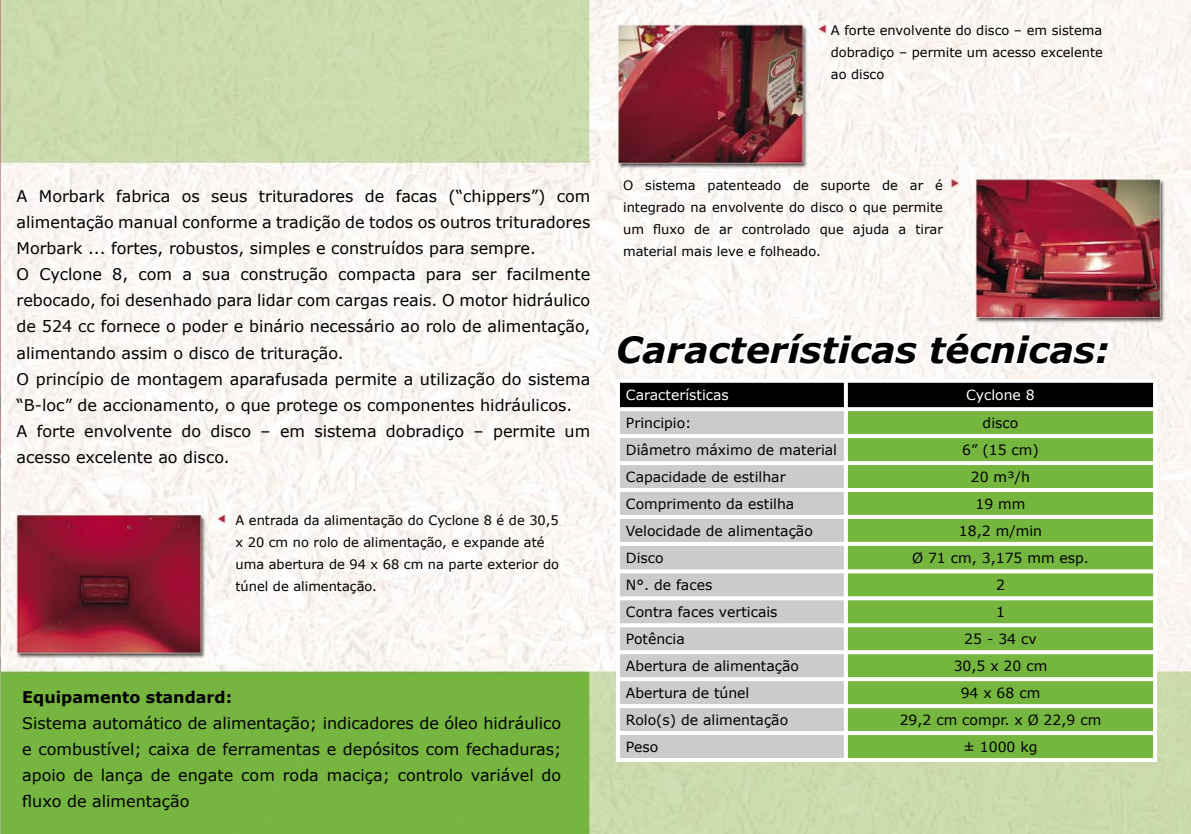
<style>
.page{position:relative;width:1191px;height:834px;background:#fff}
.page>*{position:absolute;margin:0;border:0;box-sizing:border-box;transform-origin:0 0}
.t1{font:italic 700 36px "Verdana";color:#000}
.t2{font:16px/26px "Verdana";color:#000}
.t3{font:14px "Verdana";color:#000}
.t4{font:14px "Verdana";color:#fff}
.t5{font:13px/22px "Verdana";color:#000;text-align:justify}
.s1{font-weight:700}
</style>
<div class="page">
<img style="left:0;top:0;width:1191px;height:833px">
<div style="left:618px;top:381px;width:228px;height:28px;background:#000"></div>
<div style="left:846px;top:381px;width:309px;height:28px;background:#000"></div>
<div style="left:620px;top:411px;width:224px;height:346px;background:#cbcbcb"></div>
<div style="left:848px;top:411px;width:305px;height:346px;background:#75b63f"></div>
<svg style="left:616px;top:379px;width:228px;height:4px"></svg>
<hr style="left:616px;top:383px;width:4px;height:24px;background:#fff">
<svg style="left:848px;top:379px;width:309px;height:4px"></svg>
<svg style="left:844px;top:383px;width:4px;height:24px"></svg>
<svg style="left:844px;top:379px;width:4px;height:4px"></svg>
<svg style="left:1153px;top:383px;width:4px;height:24px"></svg>
<svg style="left:620px;top:407px;width:228px;height:4px"></svg>
<svg style="left:616px;top:407px;width:4px;height:4px"></svg>
<hr style="left:616px;top:411px;width:4px;height:23px;background:#fff">
<svg style="left:848px;top:407px;width:305px;height:4px"></svg>
<svg style="left:1153px;top:407px;width:4px;height:4px"></svg>
<svg style="left:844px;top:411px;width:4px;height:23px"></svg>
<svg style="left:1153px;top:411px;width:4px;height:23px"></svg>
<hr style="left:616px;top:434px;width:232px;height:4px;background:#fff">
<hr style="left:616px;top:438px;width:4px;height:23px;background:#fff">
<svg style="left:848px;top:434px;width:305px;height:4px"></svg>
<svg style="left:1153px;top:434px;width:4px;height:4px"></svg>
<svg style="left:844px;top:438px;width:4px;height:23px"></svg>
<svg style="left:1153px;top:438px;width:4px;height:23px"></svg>
<hr style="left:616px;top:461px;width:232px;height:4px;background:#fff">
<hr style="left:616px;top:465px;width:4px;height:23px;background:#fff">
<hr style="left:848px;top:461px;width:309px;height:4px;background:#fff">
<svg style="left:844px;top:465px;width:4px;height:23px"></svg>
<svg style="left:1153px;top:465px;width:4px;height:23px"></svg>
<hr style="left:616px;top:488px;width:232px;height:4px;background:#fff">
<hr style="left:616px;top:492px;width:4px;height:23px;background:#fff">
<hr style="left:848px;top:488px;width:309px;height:4px;background:#fff">
<svg style="left:844px;top:492px;width:4px;height:23px"></svg>
<svg style="left:1153px;top:492px;width:4px;height:23px"></svg>
<hr style="left:616px;top:515px;width:232px;height:4px;background:#fff">
<hr style="left:616px;top:519px;width:4px;height:22px;background:#fff">
<hr style="left:848px;top:515px;width:309px;height:4px;background:#fff">
<svg style="left:844px;top:519px;width:4px;height:22px"></svg>
<svg style="left:1153px;top:519px;width:4px;height:22px"></svg>
<svg style="left:620px;top:541px;width:228px;height:4px"></svg>
<svg style="left:616px;top:541px;width:4px;height:4px"></svg>
<hr style="left:616px;top:545px;width:4px;height:24px;background:#fff">
<svg style="left:848px;top:541px;width:305px;height:4px"></svg>
<svg style="left:1153px;top:541px;width:4px;height:4px"></svg>
<svg style="left:844px;top:545px;width:4px;height:24px"></svg>
<svg style="left:1153px;top:545px;width:4px;height:24px"></svg>
<svg style="left:620px;top:569px;width:228px;height:4px"></svg>
<svg style="left:616px;top:569px;width:4px;height:4px"></svg>
<hr style="left:616px;top:573px;width:4px;height:23px;background:#fff">
<svg style="left:848px;top:569px;width:305px;height:4px"></svg>
<svg style="left:1153px;top:569px;width:4px;height:4px"></svg>
<svg style="left:844px;top:573px;width:4px;height:23px"></svg>
<svg style="left:1153px;top:573px;width:4px;height:23px"></svg>
<svg style="left:620px;top:596px;width:228px;height:4px"></svg>
<svg style="left:616px;top:596px;width:4px;height:4px"></svg>
<hr style="left:616px;top:600px;width:4px;height:23px;background:#fff">
<svg style="left:848px;top:596px;width:305px;height:4px"></svg>
<svg style="left:1153px;top:596px;width:4px;height:4px"></svg>
<svg style="left:844px;top:600px;width:4px;height:23px"></svg>
<svg style="left:1153px;top:600px;width:4px;height:23px"></svg>
<svg style="left:620px;top:623px;width:228px;height:4px"></svg>
<svg style="left:616px;top:623px;width:4px;height:4px"></svg>
<hr style="left:616px;top:627px;width:4px;height:23px;background:#fff">
<svg style="left:848px;top:623px;width:305px;height:4px"></svg>
<svg style="left:1153px;top:623px;width:4px;height:4px"></svg>
<svg style="left:844px;top:627px;width:4px;height:23px"></svg>
<svg style="left:1153px;top:627px;width:4px;height:23px"></svg>
<hr style="left:616px;top:650px;width:232px;height:4px;background:#fff">
<hr style="left:616px;top:654px;width:4px;height:23px;background:#fff">
<svg style="left:848px;top:650px;width:305px;height:4px"></svg>
<svg style="left:1153px;top:650px;width:4px;height:4px"></svg>
<svg style="left:844px;top:654px;width:4px;height:23px"></svg>
<svg style="left:1153px;top:654px;width:4px;height:23px"></svg>
<hr style="left:616px;top:677px;width:232px;height:4px;background:#fff">
<hr style="left:616px;top:681px;width:4px;height:23px;background:#fff">
<svg style="left:848px;top:677px;width:305px;height:4px"></svg>
<svg style="left:1153px;top:677px;width:4px;height:4px"></svg>
<svg style="left:844px;top:681px;width:4px;height:23px"></svg>
<svg style="left:1153px;top:681px;width:4px;height:23px"></svg>
<hr style="left:616px;top:704px;width:232px;height:4px;background:#fff">
<hr style="left:616px;top:708px;width:4px;height:23px;background:#fff">
<svg style="left:848px;top:704px;width:305px;height:4px"></svg>
<svg style="left:1153px;top:704px;width:4px;height:4px"></svg>
<svg style="left:844px;top:708px;width:4px;height:23px"></svg>
<svg style="left:1153px;top:708px;width:4px;height:23px"></svg>
<hr style="left:616px;top:731px;width:232px;height:4px;background:#fff">
<hr style="left:616px;top:735px;width:4px;height:22px;background:#fff">
<svg style="left:848px;top:731px;width:305px;height:4px"></svg>
<svg style="left:1153px;top:731px;width:4px;height:4px"></svg>
<svg style="left:844px;top:735px;width:4px;height:22px"></svg>
<svg style="left:844px;top:757px;width:4px;height:4px"></svg>
<svg style="left:1153px;top:735px;width:4px;height:22px"></svg>
<svg style="left:616px;top:757px;width:228px;height:4px"></svg>
<svg style="left:848px;top:757px;width:309px;height:4px"></svg>
<svg style="left:613px;top:314px;width:499px;height:55px"></svg>
<p class="t5" style="left:831px;top:19px;width:273px">A forte envolvente do disco – em sistema dobradiço – permite um acesso excelente ao disco</p>
<p class="t2" style="left:17px;top:183px;width:575px">A Morbark fabrica os seus trituradores de facas (“chippers”) com alimentação manual conforme a tradição de todos os outros trituradores Morbark ... fortes, robustos, simples e construídos para sempre.<br>O Cyclone 8, com a sua construção compacta para ser facilmente rebocado, foi desenhado para lidar com cargas reais. O motor hidráulico de 524 cc fornece o poder e binário necessário ao rolo de alimentação, alimentando assim o disco de trituração.<br>O princípio de montagem aparafusada permite a utilização do sistema “B-loc” de accionamento, o que protege os componentes hidráulicos.<br>A forte envolvente do disco – em sistema dobradiço – permite um acesso excelente ao disco.</p>
<p class="t5" style="left:235px;top:509px;width:325px;text-align:left">A entrada da alimentação do Cyclone 8 é de 30,5 x 20 cm no rolo de alimentação, e expande até uma abertura de 94 x 68 cm na parte exterior do túnel de alimentação.</p>
<p class="t2" style="left:22px;top:683px;width:540px"><span class="s1">Equipamento standard:<br></span>Sistema automático de alimentação; indicadores de óleo hidráulico e combustível; caixa de ferramentas e depósitos com fechaduras; apoio de lança de engate com roda maciça; controlo variável do fluxo de alimentação</p>
<p class="t5" style="left:623px;top:174px;width:321px">O sistema patenteado de suporte de ar é integrado na envolvente do disco o que permite um fluxo de ar controlado que ajuda a tirar material mais leve e folheado.</p>
<p class="t1" style="left:616px;top:327px;width:495px">Características técnicas:</p>
<p class="t4" style="left:626px;top:385px;width:104px">Características</p>
<p class="t4" style="left:966px;top:385px;width:70px">Cyclone 8</p>
<p class="t3" style="left:626px;top:414px;width:67px">Principio:</p>
<p class="t3" style="left:982px;top:414px;width:37px">disco</p>
<p class="t3" style="left:626px;top:440px;width:213px">Diâmetro máximo de material</p>
<p class="t3" style="left:962px;top:440px;width:78px">6” (15 cm)</p>
<p class="t3" style="left:626px;top:467px;width:161px">Capacidade de estilhar</p>
<p class="t3" style="left:971px;top:467px;width:61px">20 m³/h</p>
<p class="t3" style="left:626px;top:494px;width:170px">Comprimento da estilha</p>
<p class="t3" style="left:975px;top:494px;width:51px">19 mm</p>
<p class="t3" style="left:626px;top:521px;width:188px">Velocidade de alimentação</p>
<p class="t3" style="left:959px;top:521px;width:85px">18,2 m/min</p>
<p class="t3" style="left:626px;top:548px;width:39px">Disco</p>
<p class="t3" style="left:912px;top:548px;width:178px">Ø 71 cm, 3,175 mm esp.</p>
<p class="t3" style="left:626px;top:576px;width:88px">N°. de faces</p>
<p class="t3" style="left:996px;top:576px;width:10px">2</p>
<p class="t3" style="left:626px;top:603px;width:153px">Contra faces verticais</p>
<p class="t3" style="left:996px;top:603px;width:10px">1</p>
<p class="t3" style="left:626px;top:630px;width:60px">Potência</p>
<p class="t3" style="left:964px;top:630px;width:74px">25 - 34 cv</p>
<p class="t3" style="left:626px;top:656px;width:175px">Abertura de alimentação</p>
<p class="t3" style="left:953px;top:656px;width:95px">30,5 x 20 cm</p>
<p class="t3" style="left:626px;top:683px;width:125px">Abertura de túnel</p>
<p class="t3" style="left:960px;top:683px;width:81px">94 x 68 cm</p>
<p class="t3" style="left:626px;top:710px;width:164px">Rolo(s) de alimentação</p>
<p class="t3" style="left:899px;top:710px;width:203px">29,2 cm compr. x Ø 22,9 cm</p>
<p class="t3" style="left:626px;top:737px;width:34px">Peso</p>
<p class="t3" style="left:963px;top:737px;width:75px">± 1000 kg</p>
</div>
